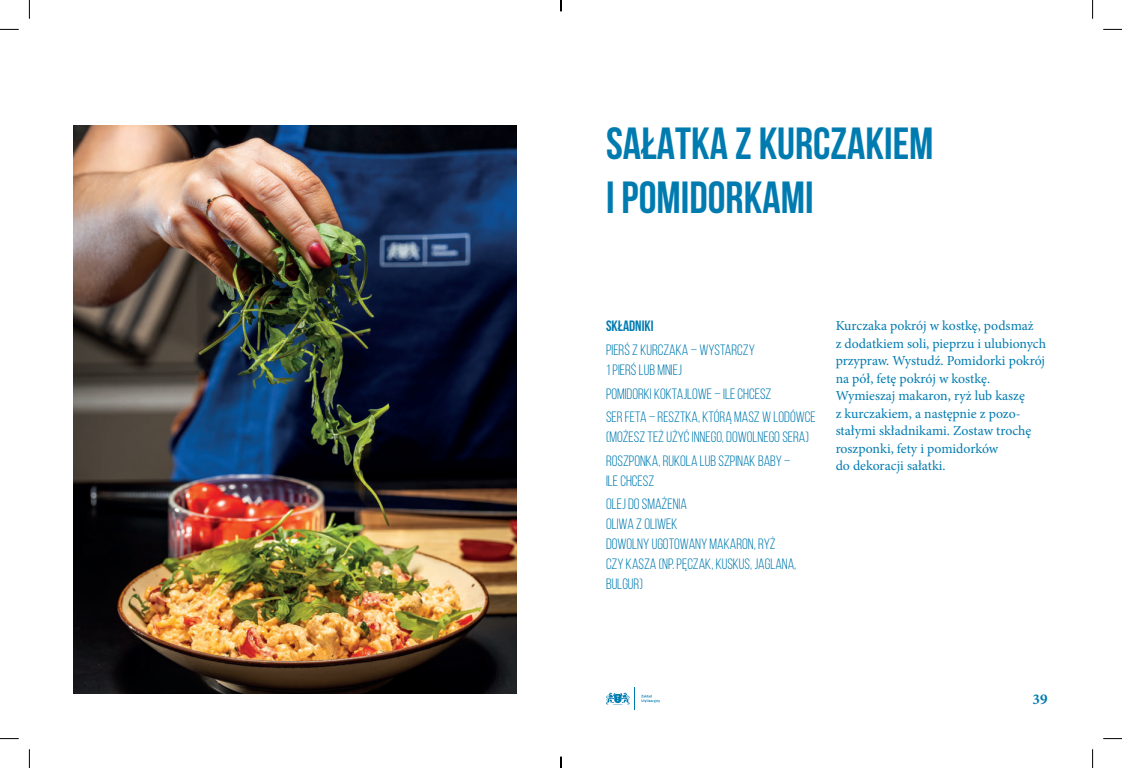
<style>
.page{position:relative;width:1122px;height:768px;background:#fff}
.page>*{position:absolute;margin:0;border:0;box-sizing:border-box;transform-origin:0 0}
.t1{font:700 45px/54px "Bebas Neue";color:#007bb0}
.t2{font:15px/20px "Bebas Neue";color:#007bb0}
.t3{font:15px "Bebas Neue";color:#007bb0}
.t4{font:700 15px "Minion Pro";color:#007bb0}
.t5{font:13.75px/17.5px "Minion Pro";color:#007bb0}
</style>
<div class="page">
<svg style="left:606px;top:687px;width:54px;height:22px"></svg>
<img style="left:74px;top:125px;width:443px;height:568px">
<svg style="left:0;top:29px;width:19px;height:1px"></svg>
<svg style="left:1103px;top:29px;width:19px;height:1px"></svg>
<svg style="left:0;top:738px;width:19px;height:1px"></svg>
<svg style="left:1103px;top:738px;width:19px;height:1px"></svg>
<svg style="left:29px;top:0;width:1px;height:19px"></svg>
<svg style="left:29px;top:749px;width:1px;height:18px"></svg>
<svg style="left:1092px;top:0;width:1px;height:19px"></svg>
<svg style="left:1092px;top:749px;width:1px;height:18px"></svg>
<svg style="left:560px;top:0;width:2px;height:11px"></svg>
<svg style="left:560px;top:756px;width:2px;height:11px"></svg>
<h1 class="t1" style="left:606px;top:116px;width:329px">SAŁATKA Z KURCZAKIEM<br>I POMIDORKAMI</h1>
<p class="t3" style="left:606px;top:318px;width:49px">Składniki</p>
<p class="t2" style="left:606px;top:339px;width:150px">PIERŚ Z KURCZAKA – WYSTARCZY<br>1 PIERŚ LUB MNIEJ</p>
<p class="t2" style="left:606px;top:381px;width:211px;line-height:23.5px">POMIDORKI KOKTAJLOWE – ILE CHCESZ<br>SER FETA – RESZTKA, KTÓRĄ MASZ W LODÓWCE</p>
<p class="t2" style="left:606px;top:425px;width:204px;line-height:23.5px">(MOŻESZ TEŻ UŻYĆ INNEGO, DOWOLNEGO SERA)<br>ROSZPONKA, RUKOLA LUB SZPINAK BABY –</p>
<p class="t2" style="left:606px;top:468px;width:82px;line-height:23.5px">ILE CHCESZ<br>OLEJ DO SMAŻENIA</p>
<p class="t2" style="left:606px;top:514px;width:192px">OLIWA Z OLIWEK<br>DOWOLNY UGOTOWANY MAKARON, RYŻ<br>CZY KASZA (NP. PĘCZAK, KUSKUS, JAGLANA,<br>BULGUR)</p>
<p class="t5" style="left:835px;top:317px;width:212px">Kurczaka pokrój w kostkę, podsmaż<br>z dodatkiem soli, pieprzu i ulubionych przypraw. Wystudź. Pomidorki pokrój na pół, fetę pokrój w kostkę.<br>Wymieszaj makaron, ryż lub kaszę<br>z kurczakiem, a następnie z pozo&shy;stałymi składnikami. Zostaw trochę roszponki, fety i pomidorków<br>do dekoracji sałatki.</p>
<p class="t4" style="left:1032px;top:689px;width:16px">39</p>
</div>
